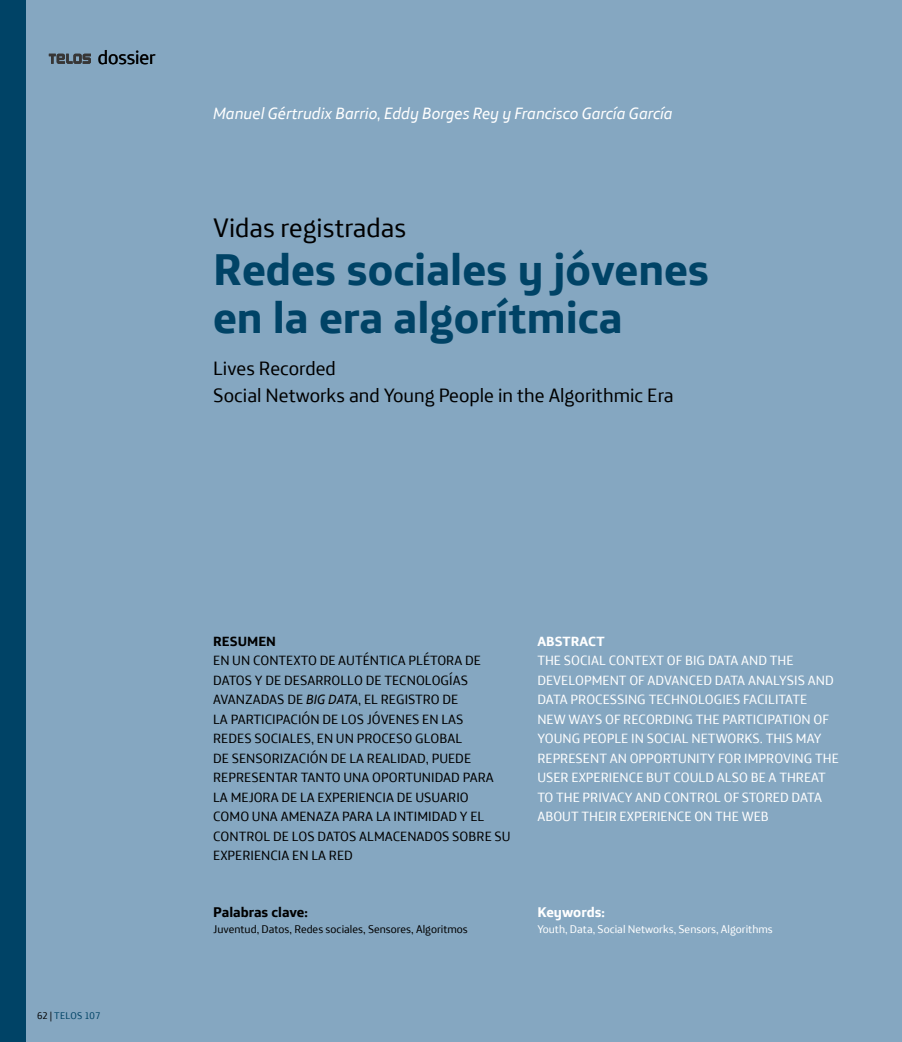
<style>
.page{position:relative;width:902px;height:1042px;background:#fff}
.page>*{position:absolute;margin:0;border:0;box-sizing:border-box;transform-origin:0 0}
._02_TELOS_título{font:700 45px/48px "Telefonica Text";color:#004366}
._03_pre-título{font:27px "Telefonica Text";color:#000}
._04_inglés_título{font:19.5px "Telefonica Text";color:#000}
._01_TELOS_autor{font:italic 16.5px "Telefonica Text";color:#fff}
._07_palabras_clave_t{font:700 14.25px "Telefonica Text";color:#000}
._07_palabras_clave_t-2{font:700 14.25px "Telefonica Text";color:#fff}
._06_resumen_text{font:13.5px/19.5px "Telefonica Text";color:#000}
._06_resumen_text_ING{font:13.5px/19.5px "Telefonica Text";color:#fff}
._05_resumen_título_I{font:700 13.5px "Telefonica Text";color:#fff}
._05_resumen_título{font:700 13.5px "Telefonica Text";color:#000}
._08_palabras_clave_t{font:11.25px "Telefonica Text";color:#000}
._08_palabras_clave_t-2{font:11.25px "Telefonica Text";color:#fff}
.t1{font:9.75px "Telefonica Text";letter-spacing:.01em;color:#004366}
.s1{color:#000}
.s2{font-style:italic}
</style>
<div class="page">
<div style="left:0;top:0;width:901px;height:1042px;background:#85a7c1"></div>
<div style="left:0;top:0;width:26px;height:1042px;background:#004366"></div>
<svg style="left:49px;top:54px;width:42px;height:10px"></svg>
<p class="_04_inglés_título" style="left:98px;top:41px;width:59px">dossier</p>
<p class="_01_TELOS_autor" style="left:213px;top:99px;width:461px">Manuel Gértrudix Barrio, Eddy Borges Rey y Francisco García García</p>
<p class="_03_pre-título" style="left:213px;top:205px;width:195px">Vidas registradas</p>
<p class="_02_TELOS_título" style="left:213px;top:241px;width:497px">Redes sociales y jóvenes en la era algorítmica</p>
<p class="_04_inglés_título" style="left:213px;top:352px;width:124px">Lives Recorded</p>
<p class="_04_inglés_título" style="left:213px;top:379px;width:462px">Social Networks and Young People in the Algorithmic Era</p>
<p class="t1" style="left:37px;top:1007px;width:65px"><span class="s1">62 |</span> TELOS 107</p>
<p class="_05_resumen_título" style="left:213px;top:629px;width:64px">RESUMEN</p>
<p class="_06_resumen_text" style="left:213px;top:649px;width:299px">EN UN CONTEXTO DE AUTÉNTICA PLÉTORA DE DATOS Y DE DESARROLLO DE TECNOLOGÍAS AVANZADAS DE <span class="s2">BIG DATA</span>, EL REGISTRO DE<br>LA PARTICIPACIÓN DE LOS JÓVENES EN LAS<br>REDES SOCIALES, EN UN PROCESO GLOBAL<br>DE SENSORIZACIÓN DE LA REALIDAD, PUEDE REPRESENTAR TANTO UNA OPORTUNIDAD PARA LA MEJORA DE LA EXPERIENCIA DE USUARIO<br>COMO UNA AMENAZA PARA LA INTIMIDAD Y EL CONTROL DE LOS DATOS ALMACENADOS SOBRE SU EXPERIENCIA EN LA RED</p>
<p class="_07_palabras_clave_t" style="left:213px;top:899px;width:96px">Palabras clave:</p>
<p class="_08_palabras_clave_t" style="left:213px;top:919px;width:256px">Juventud, Datos, Redes sociales, Sensores, Algoritmos</p>
<p class="_05_resumen_título_I" style="left:537px;top:629px;width:69px">ABSTRACT</p>
<p class="_06_resumen_text_ING" style="left:537px;top:649px;width:303px">THE SOCIAL CONTEXT OF BIG DATA AND THE DEVELOPMENT OF ADVANCED DATA ANALYSIS AND DATA PROCESSING TECHNOLOGIES FACILITATE<br>NEW WAYS OF RECORDING THE PARTICIPATION OF YOUNG PEOPLE IN SOCIAL NETWORKS. THIS MAY REPRESENT AN OPPORTUNITY FOR IMPROVING THE USER EXPERIENCE BUT COULD ALSO BE A THREAT TO THE PRIVACY AND CONTROL OF STORED DATA ABOUT THEIR EXPERIENCE ON THE WEB</p>
<p class="_07_palabras_clave_t-2" style="left:537px;top:899px;width:69px">Keywords:</p>
<p class="_08_palabras_clave_t-2" style="left:537px;top:919px;width:237px">Youth, Data, Social Networks, Sensors, Algorithms</p>
</div>
